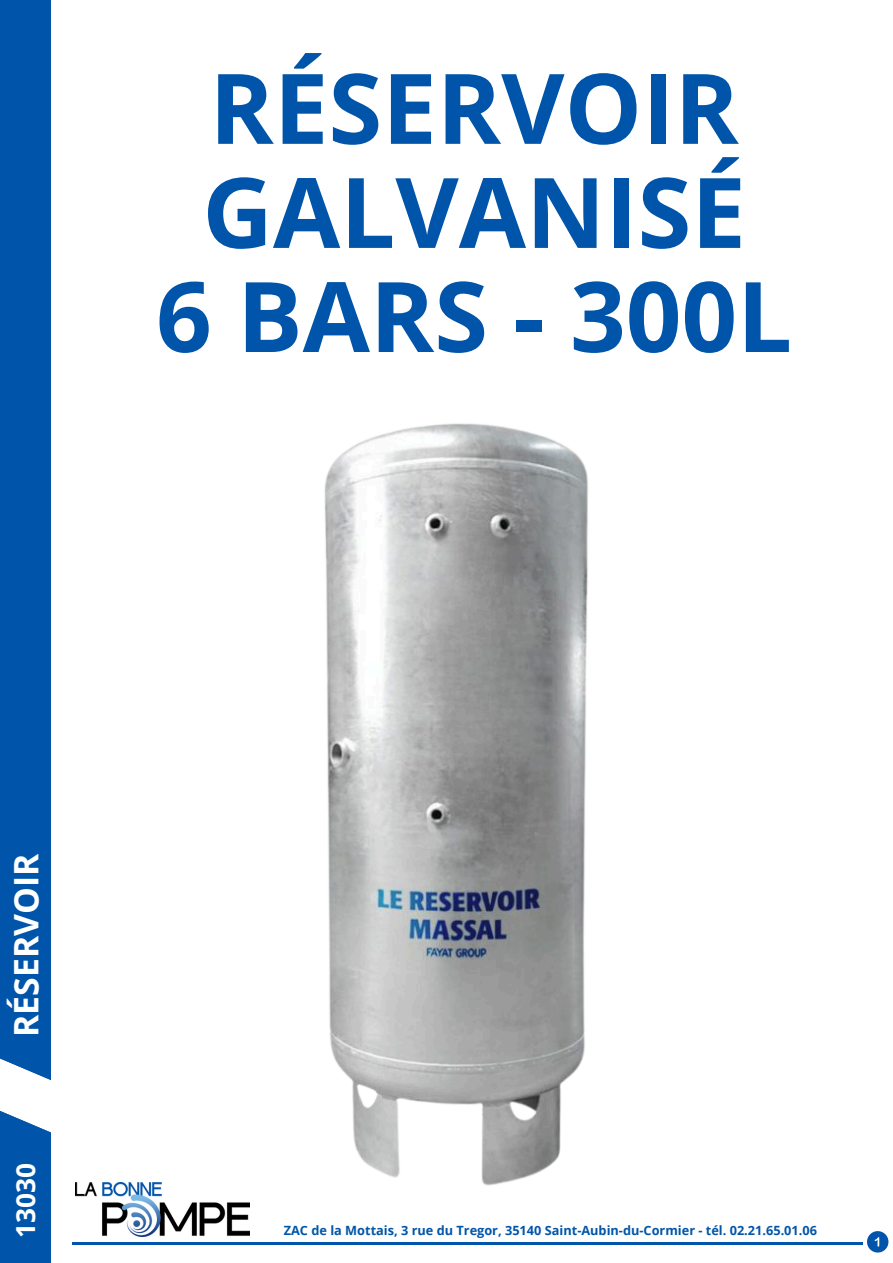
<style>
.page{position:relative;width:893px;height:1263px;background:#fff}
.page>*{position:absolute;margin:0;border:0;box-sizing:border-box;transform-origin:0 0}
.t1{font:700 97.5px/104.1px "Open Sans";color:#05a;text-align:center}
.t2{font:700 33.75px "Open Sans";color:#fff}
.t3{font:700 26.25px "Open Sans";color:#fff}
.t4{font:700 12.75px "Open Sans";color:#05a}
</style>
<div class="page">
<div style="left:0;top:0;width:51px;height:1093px;background:#05a"></div>
<img style="left:324px;top:423px;width:264px;height:763px">
<img style="left:76px;top:1182px;width:173px;height:54px">
<hr style="left:72px;top:1242px;width:790px;height:3px;background:#05a">
<div style="left:867px;top:1231px;width:21px;height:21px;background:#05a;border-radius:50%"></div>
<svg style="left:874px;top:1237px;width:5px;height:9px"></svg>
<div style="left:0;top:1102px;width:51px;height:161px;background:#05a"></div>
<svg style="left:0;top:1058px;width:51px;height:75px"></svg>
<p class="t1" style="left:156px;top:54px;width:637px">RÉSERVOIR<br>GALVANISÉ<br>6 BARS - 300L</p>
<p class="t2" style="left:2px;top:1037px;width:185px;rotate:-90deg">RÉSERVOIR</p>
<p class="t3" style="left:7px;top:1237px;width:76px;rotate:-90deg">13030</p>
<h3 class="t4" style="left:284px;top:1221px;width:535px">ZAC de la Mottais, 3 rue du Tregor, 35140 Saint-Aubin-du-Cormier - tél. 02.21.65.01.06</h3>
</div>
